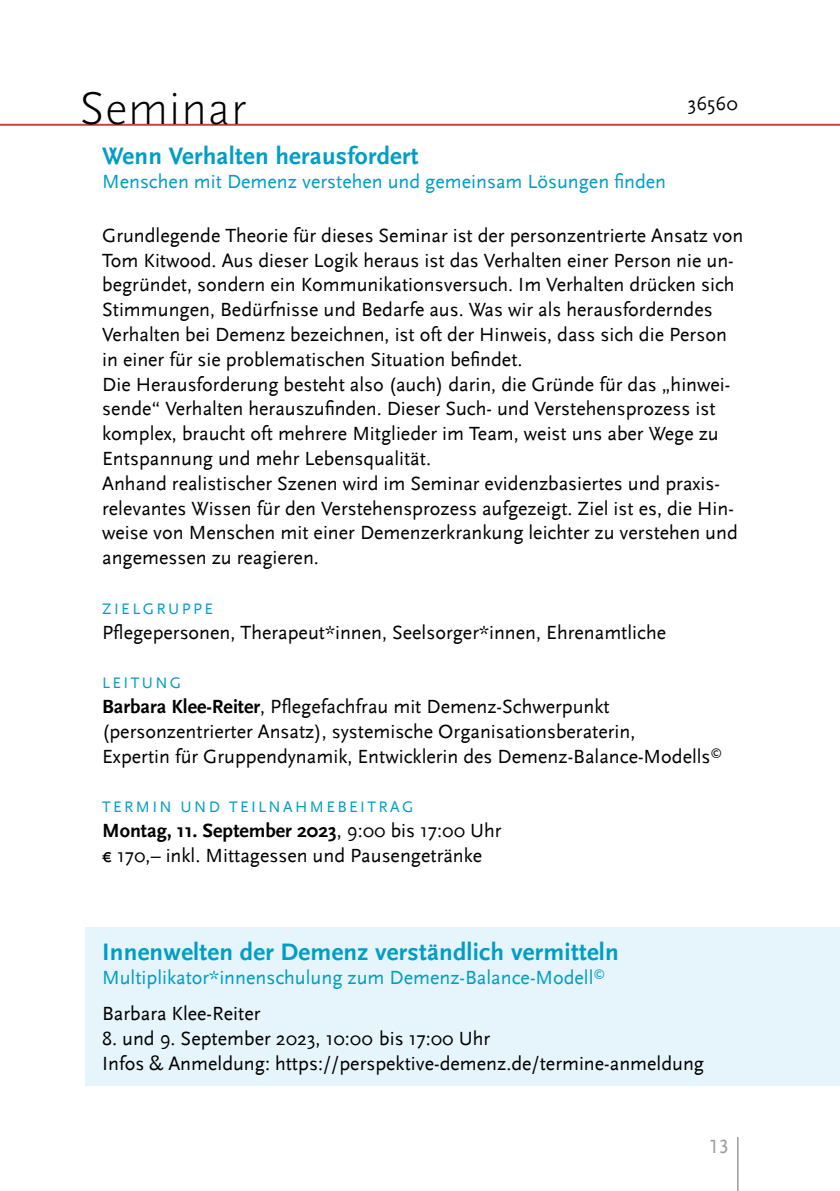
<style>
.page{position:relative;width:840px;height:1191px;background:#fff}
.page>*{position:absolute;margin:0;border:0;box-sizing:border-box;transform-origin:0 0}
.t1{font:300 48px "Scala Sans OT";letter-spacing:.02em;color:#000}
.t2{font:700 25px "Scala Sans";letter-spacing:.01em;color:#009dc5}
.t3{font:20px/24.8px "Scala Sans";color:#000}
.t4{font:20px/36.4px "Scala Sans";color:#009dc5}
.t5{font:20px "Scala Sans LF";color:#9d9d9c}
.t6{font:16px "Scala Sans";letter-spacing:.15em;color:#009dc5}
.s1{font-weight:700}
.s2{color:#000}
</style>
<div class="page">
<hr style="left:0;top:124px;width:839px;height:2px;background:#c94040">
<hr style="left:736px;top:1137px;width:2px;height:54px;background:#9d9d9c">
<div style="left:85px;top:927px;width:754px;height:159px;background:#e6f4fb"></div>
<h1 class="t1" style="left:79px;top:82px;width:168px">Seminar</h1>
<p class="t3" style="left:687px;top:91px;width:52px">36560</p>
<p class="t2" style="left:102px;top:142px;width:318px">Wenn Verhalten herausfordert</p>
<p class="t4" style="left:102px;top:164px;width:565px">Menschen mit Demenz verstehen und gemeinsam Lösungen finden</p>
<p class="t3" style="left:102px;top:223px;width:642px">Grundlegende Theorie für dieses Seminar ist der personzentrierte Ansatz von Tom Kitwood. Aus dieser Logik heraus ist das Verhalten einer Person nie un&shy;begründet, sondern ein Kommunikationsversuch. Im Verhalten drücken sich Stimmungen, Bedürfnisse und Bedarfe aus. Was wir als herausforderndes Verhalten bei Demenz bezeichnen, ist oft der Hinweis, dass sich die Person in einer für sie problematischen Situation befindet.<br>Die Herausforderung besteht also (auch) darin, die Gründe für das „hinwei&shy;sende“ Verhalten herauszufinden. Dieser Such- und Verstehensprozess ist komplex, braucht oft mehrere Mitglieder im Team, weist uns aber Wege zu Entspannung und mehr Lebensqualität.<br>Anhand realistischer Szenen wird im Seminar evidenzbasiertes und praxis&shy;relevantes Wissen für den Verstehensprozess aufgezeigt. Ziel ist es, die Hin&shy;weise von Menschen mit einer Demenzerkrankung leichter zu verstehen und angemessen zu reagieren.</p>
<p class="t6" style="left:102px;top:600px;width:112px">ZIELGRUPPE</p>
<p class="t3" style="left:102px;top:620px;width:565px">Pflegepersonen, Therapeut*innen, Seelsorger*innen, Ehrenamtliche</p>
<p class="t6" style="left:102px;top:674px;width:81px">LEITUNG</p>
<p class="t3" style="left:102px;top:694px;width:621px"><span class="s1">Barbara Klee-Reiter</span>, Pflegefachfrau mit Demenz-Schwerpunkt (personzentrierter Ansatz), systemische Organisationsberaterin,<br>Expertin für Gruppendynamik, Entwicklerin des Demenz-Balance-Modells<sup>©</sup></p>
<p class="t6" style="left:102px;top:798px;width:313px">TERMIN UND TEILNAHMEBEITRAG</p>
<p class="t3" style="left:102px;top:818px;width:400px"><span class="s1">Montag, 11. September 2023</span>, 9:00 bis 17:00 Uhr € 170,– inkl. Mittagessen und Pausengetränke</p>
<p class="t2" style="left:102px;top:938px;width:518px">Innenwelten der Demenz verständlich vermitteln</p>
<p class="t4" style="left:102px;top:959px;width:504px">Multiplikator*innenschulung zum Demenz-Balance-Modell<sup>©<br></sup><span class="s2">Barbara Klee-Reiter</span></p>
<p class="t3" style="left:102px;top:1026px;width:603px">8. und 9. September 2023, 10:00 bis 17:00 Uhr<br>Infos &amp; Anmeldung: https://perspektive-demenz.de/termine-anmeldung</p>
<p class="t5" style="left:709px;top:1135px;width:21px">13</p>
</div>
